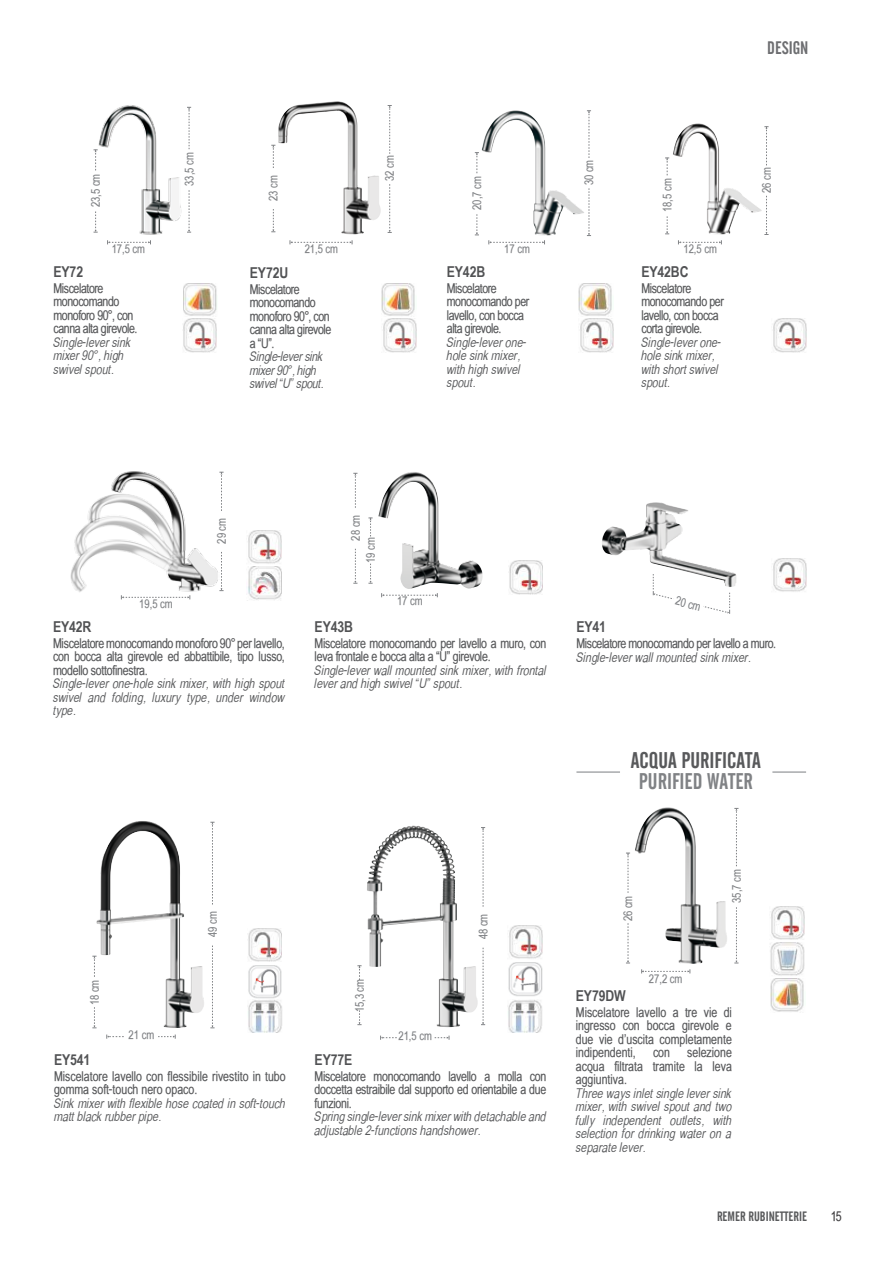
<style>
.page{position:relative;width:893px;height:1263px;background:#fff}
.page>*{position:absolute;margin:0;border:0;box-sizing:border-box;transform-origin:0 0}
.t1{font:22.5px "Alternate Gothic No 2 BT";color:#58595b}
.t2{font:22.5px "Alternate Gothic No 2 BT";color:#808285}
.t3{font:18px "Alternate Gothic No 2 BT";color:#6d6e71}
.t4{font:700 15px "Arial Narrow";letter-spacing:-.01em;color:#515254}
.t5{font:13.5px/13.5px "Babel Sans";letter-spacing:-.02em;color:#58595b}
.t6{font:italic 13.5px/13.5px "Babel Sans";color:#58595b}
.t7{font:13.5px/13.5px "Babel Sans";color:#58595b}
.t8{font:italic 13.5px/13.5px "Babel Sans";letter-spacing:-.02em;color:#58595b}
.t9{font:13.5px "Alternate Gothic No 2 BT";color:#58595b}
.t10{font:13.5px "Babel Sans";color:#414042}
.t11{font:12px/15.1px "Babel Sans";color:#808285}
</style>
<div class="page">
<img style="left:97px;top:105px;width:85px;height:130px">
<svg style="left:107px;top:240px;width:44px;height:4px"></svg>
<svg style="left:94px;top:211px;width:4px;height:22px"></svg>
<svg style="left:94px;top:150px;width:4px;height:20px"></svg>
<svg style="left:187px;top:190px;width:4px;height:43px"></svg>
<svg style="left:187px;top:107px;width:4px;height:42px"></svg>
<img style="left:635px;top:807px;width:92px;height:157px">
<svg style="left:641px;top:969px;width:50px;height:4px"></svg>
<svg style="left:734px;top:907px;width:4px;height:57px"></svg>
<svg style="left:734px;top:808px;width:4px;height:58px"></svg>
<svg style="left:626px;top:923px;width:4px;height:41px"></svg>
<svg style="left:626px;top:853px;width:4px;height:40px"></svg>
<img style="left:481px;top:110px;width:103px;height:125px">
<svg style="left:489px;top:240px;width:56px;height:4px"></svg>
<svg style="left:475px;top:214px;width:4px;height:22px"></svg>
<svg style="left:475px;top:152px;width:4px;height:21px"></svg>
<svg style="left:587px;top:188px;width:4px;height:48px"></svg>
<svg style="left:587px;top:110px;width:4px;height:48px"></svg>
<img style="left:673px;top:123px;width:89px;height:111px">
<svg style="left:678px;top:240px;width:44px;height:4px"></svg>
<svg style="left:665px;top:216px;width:4px;height:19px"></svg>
<svg style="left:665px;top:158px;width:4px;height:17px"></svg>
<svg style="left:764px;top:196px;width:5px;height:39px"></svg>
<svg style="left:764px;top:126px;width:5px;height:39px"></svg>
<img style="left:278px;top:101px;width:103px;height:133px">
<svg style="left:290px;top:240px;width:63px;height:4px"></svg>
<svg style="left:271px;top:209px;width:4px;height:24px"></svg>
<svg style="left:271px;top:145px;width:4px;height:23px"></svg>
<svg style="left:388px;top:184px;width:4px;height:49px"></svg>
<svg style="left:388px;top:105px;width:4px;height:49px"></svg>
<img style="left:378px;top:472px;width:105px;height:117px">
<svg style="left:353px;top:549px;width:4px;height:35px"></svg>
<svg style="left:353px;top:473px;width:4px;height:35px"></svg>
<svg style="left:368px;top:564px;width:5px;height:20px"></svg>
<svg style="left:368px;top:518px;width:5px;height:18px"></svg>
<svg style="left:381px;top:593px;width:57px;height:4px"></svg>
<img style="left:602px;top:502px;width:135px;height:85px">
<img style="left:70px;top:471px;width:148px;height:121px">
<svg style="left:219px;top:552px;width:5px;height:39px"></svg>
<svg style="left:219px;top:472px;width:5px;height:39px"></svg>
<svg style="left:121px;top:595px;width:70px;height:4px"></svg>
<img style="left:97px;top:821px;width:107px;height:207px">
<svg style="left:158px;top:1034px;width:18px;height:5px"></svg>
<svg style="left:210px;top:945px;width:5px;height:83px"></svg>
<svg style="left:210px;top:822px;width:5px;height:82px"></svg>
<svg style="left:92px;top:1007px;width:5px;height:21px"></svg>
<svg style="left:92px;top:956px;width:5px;height:21px"></svg>
<svg style="left:107px;top:1034px;width:17px;height:5px"></svg>
<img style="left:367px;top:825px;width:46px;height:142px">
<svg style="left:435px;top:1035px;width:15px;height:5px"></svg>
<svg style="left:481px;top:948px;width:4px;height:77px"></svg>
<svg style="left:481px;top:827px;width:4px;height:80px"></svg>
<svg style="left:357px;top:1010px;width:5px;height:15px"></svg>
<svg style="left:357px;top:965px;width:5px;height:15px"></svg>
<svg style="left:380px;top:1035px;width:17px;height:5px"></svg>
<hr style="left:576px;top:771px;width:44px;height:2px;background:#a7a9ac">
<hr style="left:772px;top:771px;width:34px;height:2px;background:#a7a9ac">
<img style="left:183px;top:319px;width:34px;height:33px">
<img style="left:383px;top:319px;width:33px;height:33px">
<img style="left:580px;top:319px;width:33px;height:33px">
<img style="left:773px;top:319px;width:33px;height:33px">
<img style="left:248px;top:530px;width:33px;height:34px">
<img style="left:248px;top:567px;width:33px;height:33px">
<img style="left:773px;top:558px;width:33px;height:34px">
<img style="left:509px;top:561px;width:34px;height:33px">
<img style="left:248px;top:928px;width:34px;height:34px">
<img style="left:509px;top:925px;width:33px;height:34px">
<img style="left:771px;top:906px;width:33px;height:34px">
<img style="left:770px;top:942px;width:34px;height:34px">
<img style="left:248px;top:965px;width:34px;height:68px">
<img style="left:508px;top:962px;width:34px;height:34px">
<img style="left:508px;top:1000px;width:34px;height:33px">
<svg style="left:653px;top:574px;width:77px;height:40px"></svg>
<img style="left:183px;top:283px;width:34px;height:33px">
<img style="left:382px;top:283px;width:33px;height:33px">
<img style="left:579px;top:283px;width:33px;height:33px">
<img style="left:770px;top:978px;width:34px;height:34px">
<h2 class="t3" style="left:767px;top:38px;width:43px">DESIGN</h2>
<p class="t11" style="left:88px;top:207px;width:35px;rotate:-90deg">23,5 cm</p>
<p class="t11" style="left:182px;top:186px;width:35px;rotate:-90deg">33,5 cm</p>
<p class="t11" style="left:266px;top:201px;width:27px;rotate:-90deg">23 cm</p>
<p class="t11" style="left:382px;top:181px;width:27px;rotate:-90deg">32 cm</p>
<p class="t11" style="left:469px;top:210px;width:35px;rotate:-90deg">20,7 cm</p>
<p class="t11" style="left:582px;top:185px;width:27px;rotate:-90deg">30 cm</p>
<p class="t11" style="left:660px;top:212px;width:35px;rotate:-90deg">18,5 cm</p>
<p class="t11" style="left:759px;top:193px;width:27px;rotate:-90deg">26 cm</p>
<p class="t11" style="left:112px;top:241px;width:35px">17,5 cm</p>
<p class="t11" style="left:305px;top:241px;width:35px">21,5 cm</p>
<p class="t11" style="left:504px;top:241px;width:27px">17 cm</p>
<p class="t11" style="left:683px;top:241px;width:35px">12,5 cm</p>
<p class="t4" style="left:54px;top:260px;width:31px">EY72</p>
<p class="t5" style="left:54px;top:281px;width:85px">Miscelatore monocomando monoforo 90°, con canna alta girevole.</p>
<p class="t6" style="left:54px;top:335px;width:79px">Single-lever sink mixer 90°, high swivel spout.</p>
<p class="t4" style="left:250px;top:261px;width:40px">EY72U</p>
<p class="t5" style="left:250px;top:282px;width:83px">Miscelatore monocomando monoforo 90°, con canna alta girevole a “U”.</p>
<p class="t8" style="left:250px;top:350px;width:75px">Single-lever sink mixer 90°, high swivel “U” spout.</p>
<p class="t4" style="left:447px;top:260px;width:40px">EY42B</p>
<p class="t5" style="left:447px;top:281px;width:84px">Miscelatore monocomando per lavello, con bocca alta girevole.</p>
<p class="t6" style="left:447px;top:335px;width:81px">Single-lever one&shy;hole sink mixer, with high swivel spout.</p>
<p class="t4" style="left:641px;top:260px;width:49px">EY42BC</p>
<p class="t5" style="left:641px;top:281px;width:84px">Miscelatore monocomando per lavello, con bocca corta girevole.</p>
<p class="t6" style="left:641px;top:335px;width:81px">Single-lever one&shy;hole sink mixer, with short swivel spout.</p>
<p class="t11" style="left:139px;top:596px;width:35px">19,5 cm</p>
<p class="t11" style="left:214px;top:544px;width:27px;rotate:-90deg">29 cm</p>
<p class="t11" style="left:348px;top:563px;width:49px;text-indent:22px;rotate:-90deg">28 cm<br>19 cm</p>
<p class="t11" style="left:397px;top:594px;width:27px">17 cm</p>
<p class="t11" style="left:677px;top:593px;width:27px;rotate:14deg">20 cm</p>
<p class="t4" style="left:53px;top:615px;width:40px">EY42R</p>
<p class="t5" style="left:53px;top:636px;width:233px;text-align:justify">Miscelatore monocomando monoforo 90° per lavello, con bocca alta girevole ed abbattibile, tipo lusso, modello sottofinestra.</p>
<p class="t6" style="left:53px;top:677px;width:233px;text-align:justify">Single-lever one-hole sink mixer, with high spout swivel and folding, luxury type, under window type.</p>
<p class="t4" style="left:315px;top:615px;width:40px">EY43B</p>
<p class="t5" style="left:315px;top:636px;width:233px">Miscelatore monocomando per lavello a muro, con leva frontale e bocca alta a “U” girevole.</p>
<p class="t6" style="left:315px;top:663px;width:233px">Single-lever wall mounted sink mixer, with frontal lever and high swivel “U” spout.</p>
<p class="t4" style="left:576px;top:615px;width:31px">EY41</p>
<p class="t5" style="left:576px;top:637px;width:201px">Miscelatore monocomando per lavello a muro.</p>
<p class="t6" style="left:576px;top:650px;width:176px">Single-lever wall mounted sink mixer.</p>
<h1 class="t1" style="left:631px;top:748px;width:132px">ACQUA PURIFICATA</h1>
<h1 class="t2" style="left:639px;top:769px;width:116px">PURIFIED WATER</h1>
<p class="t11" style="left:205px;top:937px;width:27px;rotate:-90deg">49 cm</p>
<p class="t11" style="left:476px;top:939px;width:27px;rotate:-90deg">48 cm</p>
<p class="t11" style="left:621px;top:921px;width:27px;rotate:-90deg">26 cm</p>
<p class="t11" style="left:729px;top:903px;width:35px;rotate:-90deg">35,7 cm</p>
<p class="t11" style="left:87px;top:1005px;width:27px;rotate:-90deg">18 cm</p>
<p class="t11" style="left:352px;top:1012px;width:35px;rotate:-90deg">15,3 cm</p>
<p class="t11" style="left:129px;top:1028px;width:27px">21 cm</p>
<p class="t11" style="left:398px;top:1029px;width:35px">21,5 cm</p>
<p class="t4" style="left:54px;top:1048px;width:38px">EY541</p>
<p class="t7" style="left:54px;top:1069px;width:233px">Miscelatore lavello con flessibile rivestito in tubo gomma soft-touch nero opaco.</p>
<p class="t6" style="left:54px;top:1096px;width:233px">Sink mixer with flexible hose coated in soft-touch matt black rubber pipe.</p>
<p class="t4" style="left:315px;top:1048px;width:39px">EY77E</p>
<p class="t5" style="left:315px;top:1069px;width:233px;text-align:justify">Miscelatore monocomando lavello a molla con doccetta estraibile dal supporto ed orientabile a due funzioni.</p>
<p class="t6" style="left:315px;top:1110px;width:233px">Spring single-lever sink mixer with detachable and adjustable 2-functions handshower.</p>
<p class="t11" style="left:649px;top:971px;width:35px">27,2 cm</p>
<p class="t4" style="left:576px;top:984px;width:51px">EY79DW</p>
<p class="t5" style="left:576px;top:1005px;width:157px;text-align:justify">Miscelatore lavello a tre vie di ingresso con bocca girevole e due vie d’uscita completamente indipendenti,</p>
<p class="t5" style="left:576px;top:1046px;width:157px;text-align:justify;text-indent:111px">selezione acqua filtrata tramite la leva aggiuntiva.</p>
<p class="t6" style="left:576px;top:1086px;width:157px;text-align:justify">Three ways inlet single lever sink mixer, with swivel spout and two fully independent outlets, with selection for drinking water on a separate lever.</p>
<p class="t5" style="left:653px;top:1046px;width:19px">con</p>
<p class="t9" style="left:717px;top:1208px;width:92px">REMER RUBINETTERIE</p>
<p class="t10" style="left:831px;top:1208px;width:12px">15</p>
</div>
